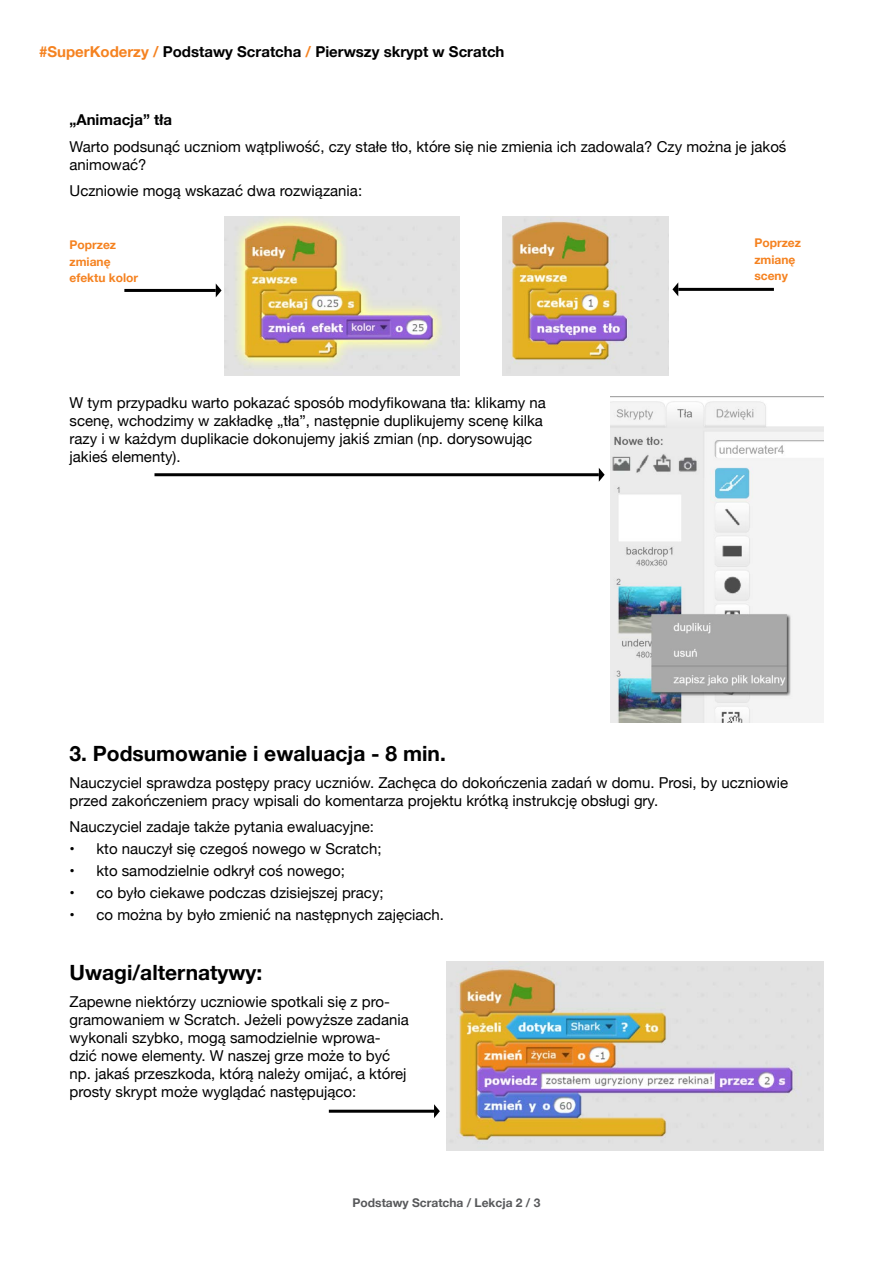
<style>
.page{position:relative;width:893px;height:1263px;background:#fff}
.page>*{position:absolute;margin:0;border:0;box-sizing:border-box;transform-origin:0 0}
.t1{font:700 21px "Helvetica Neue";color:#000}
.t2{font:15px/18px "Helvetica Neue";color:#000}
.t3{font:700 15px "Helvetica Neue";color:#000}
.t4{font:700 12px/16.5px "Helvetica Neue";color:#f58220}
.t5{font:700 12px "Helvetica Neue";color:#58595b}
.s1{color:#f58220}
</style>
<div class="page">
<img style="left:225px;top:217px;width:235px;height:159px">
<img style="left:502px;top:217px;width:166px;height:159px">
<svg style="left:216px;top:284px;width:6px;height:13px"></svg>
<hr style="left:124px;top:289px;width:92px;height:3px;background:#000">
<svg style="left:599px;top:468px;width:6px;height:14px"></svg>
<hr style="left:154px;top:473px;width:445px;height:3px;background:#000">
<svg style="left:434px;top:1104px;width:6px;height:14px"></svg>
<hr style="left:329px;top:1110px;width:105px;height:3px;background:#000">
<svg style="left:672px;top:283px;width:6px;height:13px"></svg>
<hr style="left:678px;top:288px;width:96px;height:3px;background:#000">
<img style="left:611px;top:397px;width:212px;height:326px">
<img style="left:446px;top:961px;width:377px;height:190px">
<p class="t3" style="left:39px;top:40px;width:467px"><span class="s1">#SuperKoderzy /</span> Podstawy Scratcha <span class="s1">/</span> Pierwszy skrypt w Scratch</p>
<p class="t3" style="left:70px;top:108px;width:104px">„Animacja” tła</p>
<p class="t2" style="left:70px;top:138px;width:718px">Warto podsunąć uczniom wątpliwość, czy stałe tło, które się nie zmienia ich zadowala? Czy można je jakoś animować?</p>
<p class="t2" style="left:70px;top:183px;width:294px">Uczniowie mogą wskazać dwa rozwiązania:</p>
<p class="t4" style="left:70px;top:237px;width:70px">Poprzez zmianę efektu kolor</p>
<p class="t4" style="left:754px;top:235px;width:48px">Poprzez zmianę sceny</p>
<p class="t2" style="left:70px;top:395px;width:478px">W tym przypadku warto pokazać sposób modyfikowana tła: klikamy na scenę, wchodzimy w zakładkę „tła”, następnie duplikujemy scenę kilka razy i w każdym duplikacie dokonujemy jakiś zmian (np. dorysowując jakieś elementy).</p>
<h1 class="t1" style="left:70px;top:737px;width:378px">3. Podsumowanie i ewaluacja - 8 min.</h1>
<p class="t2" style="left:70px;top:774px;width:720px">Nauczyciel sprawdza postępy pracy uczniów. Zachęca do dokończenia zadań w domu. Prosi, by uczniowie przed zakończeniem pracy wpisali do komentarza projektu krótką instrukcję obsługi gry.</p>
<p class="t2" style="left:70px;top:818px;width:306px">Nauczyciel zadaje także pytania ewaluacyjne:</p>
<p class="t2" style="left:70px;top:841px;width:313px">• kto nauczył się czegoś nowego w Scratch;</p>
<p class="t2" style="left:70px;top:863px;width:277px">• kto samodzielnie odkrył coś nowego;</p>
<p class="t2" style="left:70px;top:885px;width:316px">• co było ciekawe podczas dzisiejszej pracy;</p>
<p class="t2" style="left:70px;top:907px;width:376px">• co można by było zmienić na następnych zajęciach.</p>
<h1 class="t1" style="left:70px;top:956px;width:194px">Uwagi/alternatywy:</h1>
<p class="t2" style="left:70px;top:993px;width:341px">Zapewne niektórzy uczniowie spotkali się z pro&shy;gramowaniem w Scratch. Jeżeli powyższe zadania wykonali szybko, mogą samodzielnie wprowa&shy;dzić nowe elementy. W naszej grze może to być np. jakaś przeszkoda, którą należy omijać, a której prosty skrypt może wyglądać następująco:</p>
<p class="t5" style="left:353px;top:1194px;width:189px">Podstawy Scratcha / Lekcja 2 / 3</p>
</div>
